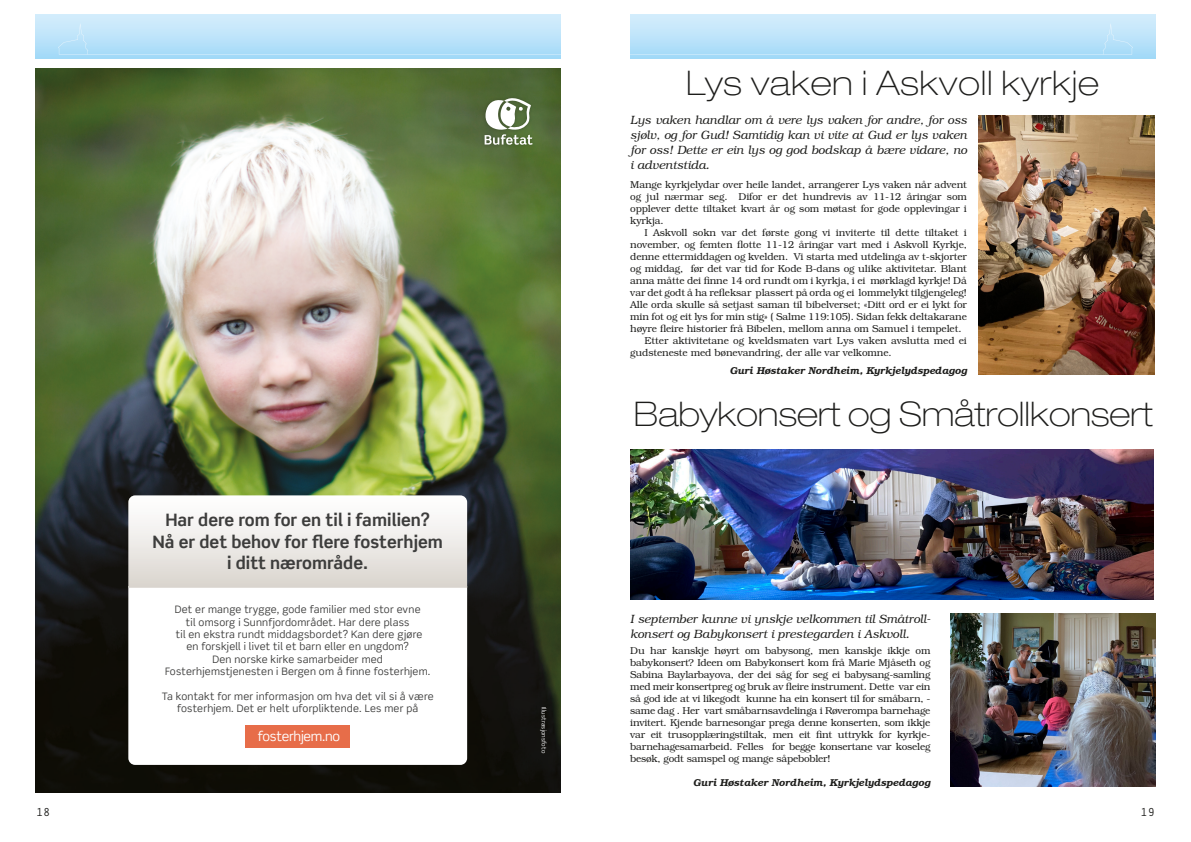
<style>
.page{position:relative;width:1191px;height:842px;background:#fff}
.page>*{position:absolute;margin:0;border:0;box-sizing:border-box;transform-origin:0 0}
.t1{font:100 expanded 34px "Helvetica Neue";color:#1d1d1b}
.t2{font:100 expanded 34px "Helvetica Neue";letter-spacing:.02em;color:#1d1d1b}
.t3{font:700 17.1px/21.8px "Scene Std";color:#3d3d3c;text-align:center}
.t4{font:13.2px "Scene Std";letter-spacing:-.02em;color:#fff}
.t5{font:italic 300 12px/15px "Bookman Std";color:#1d1d1b;text-align:justify}
.t6{font:12px "Orator Std";color:#1d1d1b}
.t7{font:10.3px/12.3px "Scene Std";letter-spacing:.02em;color:#3d3d3c;text-align:center}
.t8{font:300 10px/12px "Bookman Std";letter-spacing:-.01em;color:#1d1d1b;text-align:justify}
.t9{font:italic 600 10px "Bookman Std";color:#1d1d1b}
.t10{font:6px "Scene Std";letter-spacing:.01em;color:#fff}
</style>
<div class="page">
<img style="left:35px;top:68px;width:525px;height:724px">
<div style="left:481px;top:95px;width:55px;height:53px;background:#506837"></div>
<svg style="left:484px;top:98px;width:49px;height:47px"></svg>
<svg style="left:128px;top:588px;width:339px;height:177px"></svg>
<div style="left:245px;top:725px;width:105px;height:23px;background:#e76d49"></div>
<svg style="left:128px;top:495px;width:339px;height:93px"></svg>
<img style="left:978px;top:115px;width:176px;height:260px">
<img style="left:950px;top:613px;width:205px;height:173px">
<img style="left:630px;top:449px;width:523px;height:150px">
<p class="t3" style="left:152px;top:509px;width:292px">Har dere rom for en til i familien?<br>Nå er det behov for flere fosterhjem i ditt nærområde.</p>
<p class="t7" style="left:165px;top:603px;width:267px">Det er mange trygge, gode familier med stor evne<br>til omsorg i Sunnfjordområdet. Har dere plass<br>til en ekstra rundt middagsbordet? Kan dere gjøre<br>en forskjell i livet til et barn eller en ungdom?<br>Den norske kirke samarbeider med Fosterhjemstjenesten i Bergen om å finne fosterhjem.</p>
<p class="t7" style="left:162px;top:690px;width:273px">Ta kontakt for mer informasjon om hva det vil si å være fosterhjem. Det er helt uforpliktende. Les mer på</p>
<p class="t4" style="left:258px;top:728px;width:84px">fosterhjem.no</p>
<p class="t10" style="left:547px;top:707px;width:47px;rotate:90deg">Illustrasjonsfoto</p>
<p class="t2" style="left:686px;top:63px;width:414px">Lys vaken i Askvoll kyrkje</p>
<p class="t5" style="left:630px;top:112px;width:338px">Lys vaken handlar om å vere lys vaken for andre, for oss sjølv, og for Gud! Samtidig kan vi vite at Gud er lys vaken for oss! Dette er ein lys og god bodskap å bære vidare, no i adventstida.</p>
<p class="t8" style="left:630px;top:178px;width:338px">Mange kyrkjelydar over heile landet, arrangerer Lys vaken når advent og jul nærmar seg. Difor er det hundrevis av 11-12 åringar som opplever dette tiltaket kvart år og som møtast for gode opplevingar i kyrkja.</p>
<p class="t8" style="left:630px;top:226px;width:338px;text-indent:14px">I Askvoll sokn var det første gong vi inviterte til dette tiltaket i november, og femten flotte 11-12 åringar vart med i Askvoll Kyrkje, denne ettermiddagen og kvelden. Vi starta med utdelinga av t-skjorter og middag, før det var tid for Kode B-dans og ulike aktivitetar. Blant anna måtte dei finne 14 ord rundt om i kyrkja, i ei mørklagd kyrkje! Då var det godt å ha refleksar plassert på orda og ei lommelykt tilgjengeleg!<br>Alle orda skulle så setjast saman til bibelverset; «Ditt ord er ei lykt for min fot og eit lys for min stig» ( Salme 119:105). Sidan fekk deltakarane høyre fleire historier frå Bibelen, mellom anna om Samuel i tempelet.</p>
<p class="t8" style="left:630px;top:334px;width:338px;text-indent:14px">Etter aktivitetane og kveldsmaten vart Lys vaken avslutta med ei gudsteneste med bønevandring, der alle var velkomne.</p>
<p class="t9" style="left:730px;top:364px;width:239px">Guri Høstaker Nordheim, Kyrkjelydspedagog</p>
<p class="t1" style="left:634px;top:394px;width:520px">Babykonsert og Småtrollkonsert</p>
<p class="t5" style="left:630px;top:611px;width:302px">I september kunne vi ynskje velkommen til Småtroll&shy;konsert og Babykonsert i prestegarden i Askvoll.</p>
<p class="t8" style="left:630px;top:644px;width:302px">Du har kanskje høyrt om babysong, men kanskje ikkje om babykonsert? Ideen om Babykonsert kom frå Marie Mjåseth og Sabina Baylarbayova, der dei såg for seg ei babysang-samling med meir konsertpreg og bruk av fleire instrument. Dette var ein så god ide at vi likegodt kunne ha ein konsert til for småbarn, - same dag . Her vart småbarnsavdelinga i Røverompa barnehage invitert. Kjende barnesongar prega denne konserten, som ikkje var eit trusopplæringstiltak, men eit fint uttrykk for kyrkje&shy;barnehagesamarbeid. Felles for begge konsertane var koseleg besøk, godt samspel og mange såpebobler!</p>
<p class="t9" style="left:693px;top:777px;width:239px">Guri Høstaker Nordheim, Kyrkjelydspedagog</p>
<p class="t6" style="left:36px;top:803px;width:16px">18</p>
<p class="t6" style="left:1140px;top:803px;width:16px">19</p>
</div>
